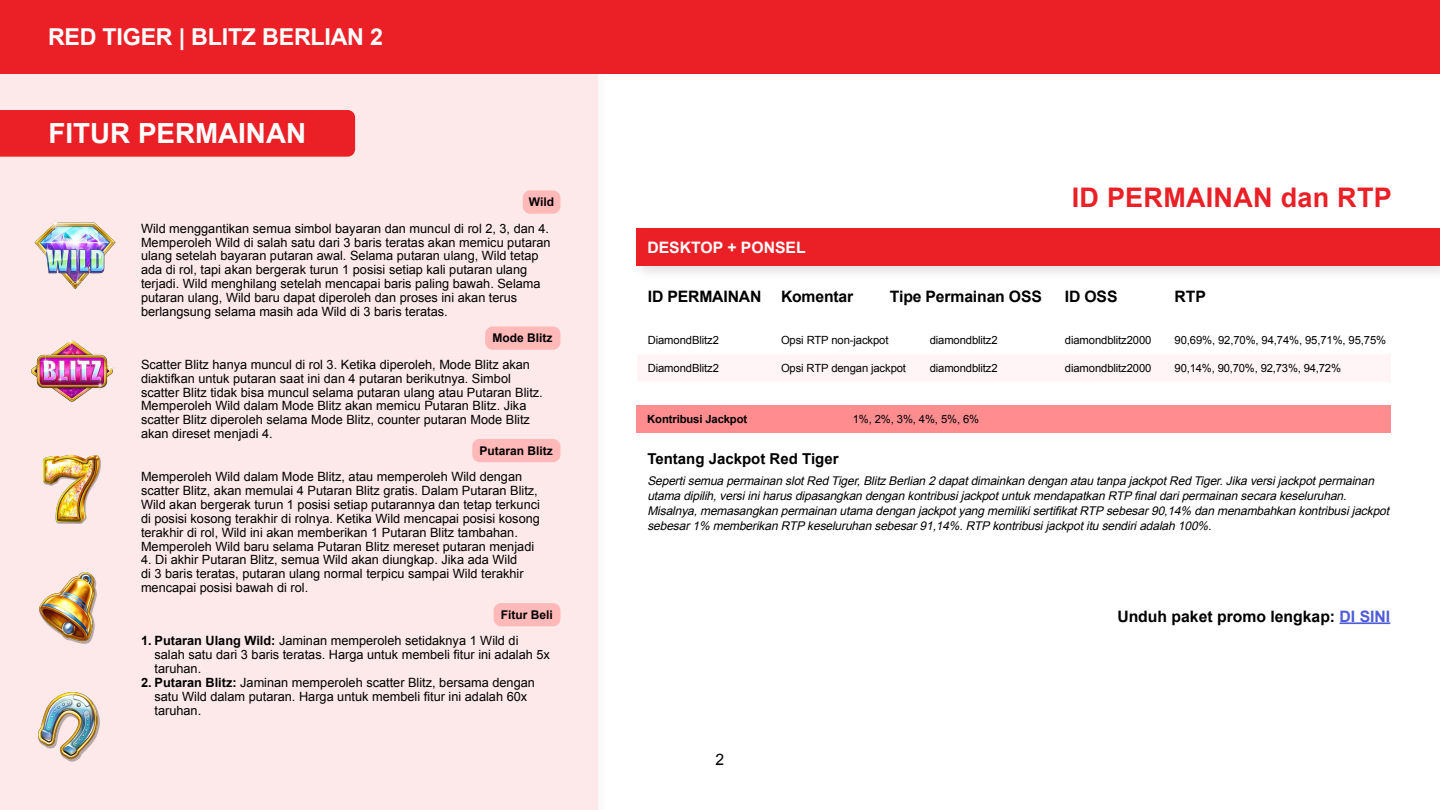
<style>
.page{position:relative;width:1440px;height:810px;background:#fff}
.page>*{position:absolute;margin:0;border:0;box-sizing:border-box;transform-origin:0 0}
.t1{font:700 27.75px "Arial";color:#fff}
.t2{font:700 27px "Arial";letter-spacing:.01em;color:#eb2027}
.t3{font:700 23.25px "Arial";letter-spacing:-.01em;color:#fff}
.t4{font:700 15.75px "Arial";letter-spacing:-.01em;color:#000}
.t5{font:700 15.75px "Arial";color:#fff}
.t6{font:15.75px "Arial";color:#000}
.t7{font:700 15px "Arial";color:#000}
.t8{font:12.75px/13.9px "Arial";color:#000}
.t9{font:italic 12px/15px "Arial";letter-spacing:-.01em;color:#000}
.t10{font:700 12px "Arial";color:#000}
.t11{font:11.25px "Arial";letter-spacing:-.01em;color:#000}
.t12{font:700 11.25px "Arial";letter-spacing:-.01em;color:#000}
.s1{font-weight:700}
.s2{color:#4f5cd6}
</style>
<div class="page">
<div style="left:0;top:0;width:598px;height:810px;background:#fde9e9"></div>
<div style="left:637px;top:354px;width:753px;height:28px;background:#fff5f6"></div>
<div style="left:636px;top:405px;width:754px;height:28px;background:#ff8c8f"></div>
<img style="left:34px;top:222px;width:82px;height:67px">
<img style="left:44px;top:455px;width:56px;height:68px">
<img style="left:40px;top:573px;width:57px;height:70px">
<img style="left:38px;top:693px;width:62px;height:69px">
<img style="left:32px;top:340px;width:82px;height:62px">
<div style="left:0;top:0;width:1440px;height:74px;background:#eb2027"></div>
<div style="left:0;top:110px;width:355px;height:47px;background:#eb2027"></div>
<div style="left:630px;top:223px;width:810px;height:59px;background:#000;opacity:.12"></div>
<div style="left:636px;top:229px;width:804px;height:37px;background:#eb2027"></div>
<div style="left:523px;top:190px;width:37px;height:24px;background:#ffb9b8;border-radius:7px"></div>
<div style="left:485px;top:326px;width:75px;height:24px;background:#ffb9b8;border-radius:8px"></div>
<div style="left:472px;top:439px;width:88px;height:23px;background:#ffb9b8;border-radius:8px"></div>
<div style="left:494px;top:603px;width:66px;height:23px;background:#ffb9b8;border-radius:8px"></div>
<hr style="left:1340px;top:622px;width:50px;height:2px;background:#4f5cd6">
<h3 class="t3" style="left:48px;top:22px;width:337px">RED TIGER | BLITZ BERLIAN 2</h3>
<h1 class="t1" style="left:49px;top:115px;width:259px">FITUR PERMAINAN</h1>
<p class="t10" style="left:529px;top:194px;width:27px">Wild</p>
<p class="t8" style="left:141px;top:221px;width:411px">Wild menggantikan semua simbol bayaran dan muncul di rol 2, 3, dan 4.<br>Memperoleh Wild di salah satu dari 3 baris teratas akan memicu putaran ulang setelah bayaran putaran awal. Selama putaran ulang, Wild tetap ada di rol, tapi akan bergerak turun 1 posisi setiap kali putaran ulang terjadi. Wild menghilang setelah mencapai baris paling bawah. Selama putaran ulang, Wild baru dapat diperoleh dan proses ini akan terus berlangsung selama masih ada Wild di 3 baris teratas.</p>
<p class="t10" style="left:493px;top:330px;width:61px">Mode Blitz</p>
<p class="t8" style="left:141px;top:358px;width:403px">Scatter Blitz hanya muncul di rol 3. Ketika diperoleh, Mode Blitz akan diaktifkan untuk putaran saat ini dan 4 putaran berikutnya. Simbol scatter Blitz tidak bisa muncul selama putaran ulang atau Putaran Blitz.<br>Memperoleh Wild dalam Mode Blitz akan memicu Putaran Blitz. Jika scatter Blitz diperoleh selama Mode Blitz, counter putaran Mode Blitz akan direset menjadi 4.</p>
<p class="t10" style="left:479px;top:443px;width:75px">Putaran Blitz</p>
<p class="t8" style="left:141px;top:470px;width:400px">Memperoleh Wild dalam Mode Blitz, atau memperoleh Wild dengan scatter Blitz, akan memulai 4 Putaran Blitz gratis. Dalam Putaran Blitz, Wild akan bergerak turun 1 posisi setiap putarannya dan tetap terkunci di posisi kosong terakhir di rolnya. Ketika Wild mencapai posisi kosong terakhir di rol, Wild ini akan memberikan 1 Putaran Blitz tambahan.<br>Memperoleh Wild baru selama Putaran Blitz mereset putaran menjadi</p>
<p class="t8" style="left:141px;top:553px;width:384px">4. Di akhir Putaran Blitz, semua Wild akan diungkap. Jika ada Wild di 3 baris teratas, putaran ulang normal terpicu sampai Wild terakhir mencapai posisi bawah di rol.</p>
<p class="t10" style="left:501px;top:607px;width:54px">Fitur Beli</p>
<p class="t8" style="left:155px;top:634px;width:397px;text-indent:-14px"><span class="s1">1. Putaran Ulang Wild:</span> Jaminan memperoleh setidaknya 1 Wild di salah satu dari 3 baris teratas. Harga untuk membeli fitur ini adalah 5x taruhan.</p>
<p class="t8" style="left:155px;top:676px;width:382px;text-indent:-14px"><span class="s1">2. Putaran Blitz:</span> Jaminan memperoleh scatter Blitz, bersama dengan satu Wild dalam putaran. Harga untuk membeli fitur ini adalah 60x taruhan.</p>
<p class="t5" style="left:647px;top:237px;width:160px">DESKTOP + PONSEL</p>
<p class="t4" style="left:648px;top:286px;width:115px">ID PERMAINAN</p>
<p class="t11" style="left:648px;top:333px;width:73px">DiamondBlitz2</p>
<p class="t11" style="left:648px;top:360px;width:73px">DiamondBlitz2</p>
<p class="t4" style="left:890px;top:286px;width:153px">Tipe Permainan OSS</p>
<p class="t11" style="left:930px;top:333px;width:70px">diamondblitz2</p>
<p class="t11" style="left:930px;top:360px;width:70px">diamondblitz2</p>
<p class="t4" style="left:781px;top:286px;width:74px">Komentar</p>
<p class="t11" style="left:781px;top:333px;width:109px">Opsi RTP non-jackpot</p>
<p class="t11" style="left:781px;top:360px;width:127px">Opsi RTP dengan jackpot</p>
<p class="t12" style="left:647px;top:412px;width:101px">Kontribusi Jackpot</p>
<p class="t11" style="left:853px;top:412px;width:128px">1%, 2%, 3%, 4%, 5%, 6%</p>
<h2 class="t2" style="left:1072px;top:180px;width:322px">ID PERMAINAN dan RTP</h2>
<p class="t4" style="left:1065px;top:286px;width:54px">ID OSS</p>
<p class="t11" style="left:1065px;top:333px;width:88px">diamondblitz2000</p>
<p class="t11" style="left:1065px;top:360px;width:88px">diamondblitz2000</p>
<p class="t4" style="left:1175px;top:286px;width:33px">RTP</p>
<p class="t11" style="left:1175px;top:333px;width:213px">90,69%, 92,70%, 94,74%, 95,71%, 95,75%</p>
<p class="t11" style="left:1175px;top:360px;width:168px">90,14%, 90,70%, 92,73%, 94,72%</p>
<p class="t7" style="left:647px;top:449px;width:193px">Tentang Jackpot Red Tiger</p>
<p class="t9" style="left:647px;top:474px;width:747px">Sepertisemua permainan slotRed Tiger,BlitzBerlian 2 dapatdimainkan dengan atau tanpa jackpotRed Tiger.Jika versijackpotpermainan utama dipilih,versiiniharusdipasangkan dengan kontribusijackpotuntukmendapatkan RTP finaldaripermainan secara keseluruhan.<br>Misalnya,memasangkan permainan utama dengan jackpotyang memilikisertifikatRTP sebesar90,14% dan menambahkan kontribusijackpot sebesar1% memberikan RTP keseluruhan sebesar91,14%.RTP kontribusijackpotitu sendiriadalah 100%.</p>
<p class="t6" style="left:716px;top:749px;width:10px">2</p>
<p class="t4" style="left:1117px;top:606px;width:275px">Unduh paket promo lengkap: <span class="s2">DI SINI</span></p>
</div>
